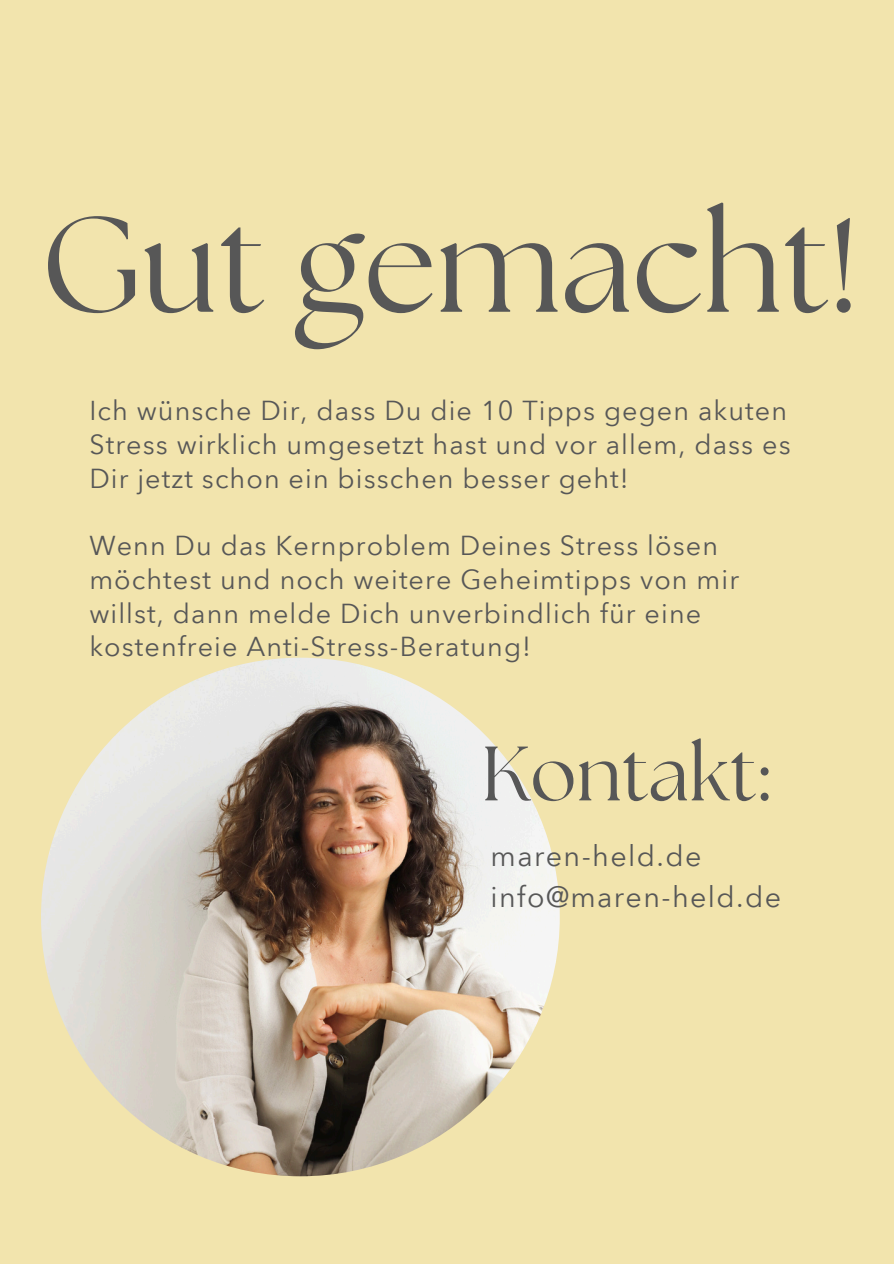
<style>
.page{position:relative;width:894px;height:1264px;background:#fff}
.page>*{position:absolute;margin:0;border:0;box-sizing:border-box;transform-origin:0 0}
.t1{font:135.3px "The Seasons";color:#575757}
.t2{font:76.8px "The Seasons";color:#575757}
.t3{font:28.65px "Avenir Next Arabic";letter-spacing:.05em;color:#575757}
.t4{font:27px/33.8px "Avenir Next Arabic";letter-spacing:.04em;color:#575757}
</style>
<div class="page">
<div style="left:0;top:0;width:893px;height:1263px;background:#f2e4ad"></div>
<img style="left:41px;top:657px;width:518px;height:519px;border-radius:50%">
<p class="t1" style="left:41px;top:203px;width:819px">Gut gemacht!</p>
<p class="t4" style="left:89px;top:394px;width:702px">Ich wünsche Dir, dass Du die 10 Tipps gegen akuten<br>Stress wirklich umgesetzt hast und vor allem, dass es<br>Dir jetzt schon ein bisschen besser geht!</p>
<p class="t4" style="left:89px;top:529px;width:651px">Wenn Du das Kernproblem Deines Stress lösen möchtest und noch weitere Geheimtipps von mir willst, dann melde Dich unverbindlich für eine kostenfreie Anti-Stress-Beratung!</p>
<h2 class="t2" style="left:481px;top:739px;width:289px">Kontakt:</h2>
<p class="t3" style="left:490px;top:839px;width:212px">maren-held.de</p>
<p class="t3" style="left:490px;top:880px;width:292px">info@maren-held.de</p>
</div>
